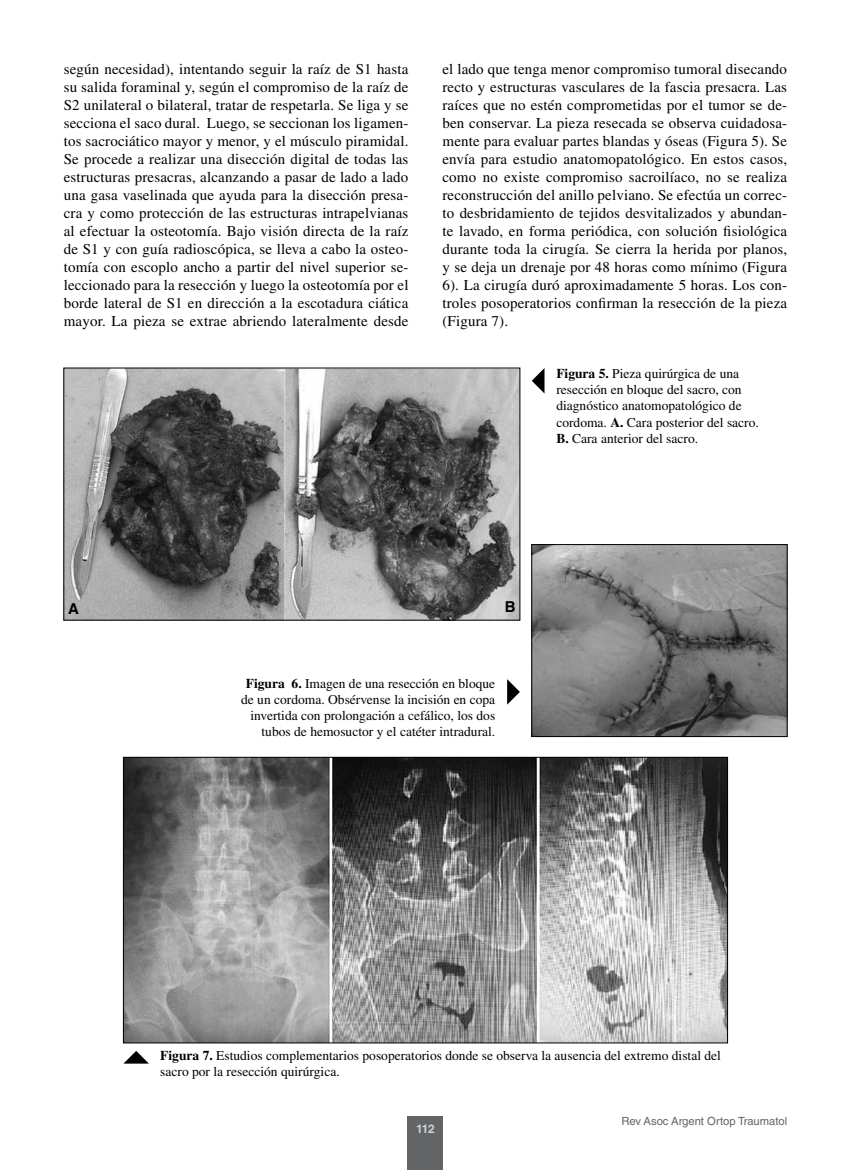
<style>
.page{position:relative;width:851px;height:1170px;background:#fff}
.page>*{position:absolute;margin:0;border:0;box-sizing:border-box;transform-origin:0 0}
.t1{font:15px/18px "Times LT Std";letter-spacing:.01em;color:#000;text-align:justify}
.t2{font:700 15px "Helvetica LT Std";color:#000}
.t3{font:13.5px/16.2px "Times LT Std";color:#000}
.t4{font:700 12px "Helvetica LT Std";color:#d1d3d4}
.t5{font:11.25px "Helvetica LT Std";color:#636466}
.s1{font-weight:700}
</style>
<div class="page">
<div style="left:407px;top:1116px;width:36px;height:53px;background:#636466"></div>
<img style="left:65px;top:369px;width:453px;height:249px">
<img style="left:533px;top:546px;width:252px;height:189px">
<div style="left:531px;top:544px;width:256px;height:193px;border:1px solid #000"></div>
<img style="left:125px;top:758px;width:600px;height:283px">
<div style="left:123px;top:756px;width:604px;height:287px;border:1px solid #000"></div>
<svg style="left:124px;top:1051px;width:25px;height:12px"></svg>
<svg style="left:531px;top:368px;width:13px;height:25px"></svg>
<svg style="left:507px;top:679px;width:13px;height:25px"></svg>
<p class="t1" style="left:64px;top:60px;width:346px">según necesidad), intentando seguir la raíz de S1 hasta su salida foraminal y, según el compromiso de la raíz de S2 unilateral o bilateral, tratar de respetarla. Se liga y se secciona el saco dural. Luego, se seccionan los ligamen&shy;tos sacrociático mayor y menor, y el músculo piramidal.<br>Se procede a realizar una disección digital de todas las estructuras presacras, alcanzando a pasar de lado a lado una gasa vaselinada que ayuda para la disección presa&shy;cra y como protección de las estructuras intrapelvianas al efectuar la osteotomía. Bajo visión directa de la raíz de S1 y con guía radioscópica, se lleva a cabo la osteo&shy;tomía con escoplo ancho a partir del nivel superior se&shy;leccionado para la resección y luego la osteotomía por el borde lateral de S1 en dirección a la escotadura ciática mayor. La pieza se extrae abriendo lateralmente desde</p>
<p class="t1" style="left:442px;top:60px;width:346px">el lado que tenga menor compromiso tumoral disecando recto y estructuras vasculares de la fascia presacra. Las raíces que no estén comprometidas por el tumor se de&shy;ben conservar. La pieza resecada se observa cuidadosa&shy;mente para evaluar partes blandas y óseas (Figura 5). Se envía para estudio anatomopatológico. En estos casos, como no existe compromiso sacroilíaco, no se realiza reconstrucción del anillo pelviano. Se efectúa un correc&shy;to desbridamiento de tejidos desvitalizados y abundan&shy;te lavado, en forma periódica, con solución fisiológica durante toda la cirugía. Se cierra la herida por planos, y se deja un drenaje por 48 horas como mínimo (Figura 6). La cirugía duró aproximadamente 5 horas. Los con&shy;troles posoperatorios confirman la resección de la pieza (Figura 7).</p>
<p class="t3" style="left:556px;top:365px;width:204px"><span class="s1">Figura 5.</span> Pieza quirúrgica de una resección en bloque del sacro, con diagnóstico anatomopatológico de cordoma. <span class="s1">A.</span> Cara posterior del sacro.<br><span class="s1">B.</span> Cara anterior del sacro.</p>
<p class="t2" style="left:68px;top:600px;width:12px">A</p>
<p class="t2" style="left:505px;top:597px;width:12px">B</p>
<p class="t3" style="left:241px;top:675px;width:255px;text-align:right"><span class="s1">Figura 6.</span> Imagen de una resección en bloque de un cordoma. Obsérvense la incisión en copa invertida con prolongación a cefálico, los dos tubos de hemosuctor y el catéter intradural.</p>
<p class="t3" style="left:160px;top:1047px;width:562px"><span class="s1">Figura 7.</span> Estudios complementarios posoperatorios donde se observa la ausencia del extremo distal del sacro por la resección quirúrgica.</p>
<p class="t4" style="left:416px;top:1121px;width:20px">112</p>
<p class="t5" style="left:621px;top:1114px;width:167px">Rev Asoc Argent Ortop Traumatol</p>
</div>
